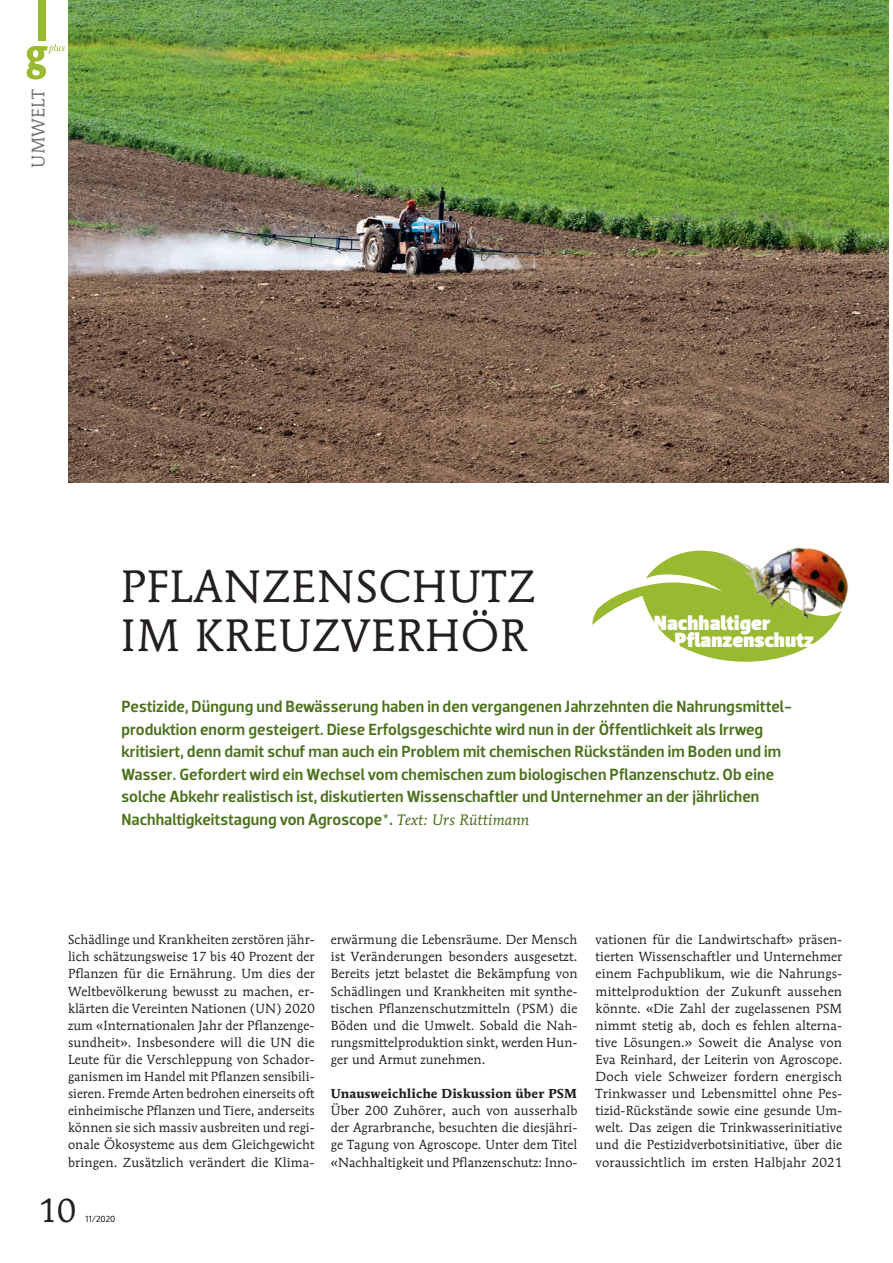
<style>
.page{position:relative;width:893px;height:1263px;background:#fff}
.page>*{position:absolute;margin:0;border:0;box-sizing:border-box;transform-origin:0 0}
.t1{font:45px/49.5px "Mendoza Roman";letter-spacing:.02em;color:#231f20}
.t2{font:33px "Mendoza Roman";color:#231f20}
.t3{font:900 21px/17.2px "Dobra";color:#fff}
.t4{font:18px "Mendoza Roman";letter-spacing:.005em;color:#6f7073}
.t5{font:500 16.5px/22.5px "Dobra";letter-spacing:.005em;color:#4b711c}
.t6{font:13.05px/17.1px "Mendoza Roman";letter-spacing:.005em;color:#231f20;text-align:justify}
.t7{font:700 12.9px "Mendoza Roman";letter-spacing:.005em;color:#231f20}
.t8{font:9px "Dobra";color:#231f20}
.s1{font-family:"Mendoza Roman";font-weight:400;font-style:italic;font-size:15px}
</style>
<div class="page">
<div style="left:38px;top:0;width:8px;height:40px;background:#99b930"></div>
<svg style="left:27px;top:44px;width:38px;height:36px"></svg>
<img style="left:68px;top:0;width:821px;height:482px">
<svg style="left:592px;top:551px;width:200px;height:111px"></svg>
<img style="left:693px;top:547px;width:156px;height:107px">
<h3 class="t4" style="left:27px;top:168px;width:80px;rotate:-90deg">UMWELT</h3>
<h1 class="t1" style="left:121px;top:561px;width:416px">PFLANZENSCHUTZ<br>IM KREUZVERHÖR</h1>
<h3 class="t3" style="left:675px;top:614px;width:141px;text-indent:-21px">Nachhaltiger<br>Pflanzenschutz</h3>
<p class="t5" style="left:121px;top:696px;width:672px">Pestizide, Düngung und Bewässerung haben in den vergangenen Jahrzehnten die Nahrungsmittel&shy;produktion enorm gesteigert. Diese Erfolgsgeschichte wird nun in der Öffentlichkeit als Irrweg kritisiert, denn damit schuf man auch ein Problem mit chemischen Rückständen im Boden und im Wasser. Gefordert wird ein Wechsel vom chemischen zum biologischen Pflanzenschutz. Ob eine solche Abkehr realistisch ist, diskutierten Wissenschaftler und Unternehmer an der jährlichen Nachhaltigkeitstagung von Agroscope*. <span class="s1">Text: Urs Rüttimann</span></p>
<p class="t6" style="left:68px;top:931px;width:248px">Schädlinge und Krankheiten zerstören jähr&shy;lich schätzungsweise 17 bis 40 Prozent der Pflanzen für die Ernährung. Um dies der Weltbevölkerung bewusst zu machen, er&shy;klärten die Vereinten Nationen (UN) 2020 zum «Internationalen Jahr der Pflanzenge&shy;sundheit». Insbesondere will die UN die Leute für die Verschleppung von Schador&shy;ganismen im Handel mit Pflanzen sensibili&shy;sieren. Fremde Arten bedrohen einerseits oft einheimische Pflanzen und Tiere, anderseits können sie sich massiv ausbreiten und regi&shy;onale Ökosysteme aus dem Gleichgewicht bringen. Zusätzlich verändert die Klima-</p>
<p class="t6" style="left:331px;top:931px;width:248px">erwärmung die Lebensräume. Der Mensch ist Veränderungen besonders ausgesetzt.<br>Bereits jetzt belastet die Bekämpfung von Schädlingen und Krankheiten mit synthe&shy;tischen Pflanzenschutzmitteln (PSM) die Böden und die Umwelt. Sobald die Nah&shy;rungsmittelproduktion sinkt, werden Hun&shy;ger und Armut zunehmen.</p>
<p class="t7" style="left:331px;top:1085px;width:248px">Unausweichliche Diskussion über PSM</p>
<p class="t6" style="left:331px;top:1102px;width:248px">Über 200 Zuhörer, auch von ausserhalb der Agrarbranche, besuchten die diesjähri&shy;ge Tagung von Agroscope. Unter dem Titel «Nachhaltigkeit und Pflanzenschutz: Inno-</p>
<p class="t6" style="left:596px;top:931px;width:248px">vationen für die Landwirtschaft» präsen&shy;tierten Wissenschaftler und Unternehmer einem Fachpublikum, wie die Nahrungs&shy;mittelproduktion der Zukunft aussehen könnte. «Die Zahl der zugelassenen PSM nimmt stetig ab, doch es fehlen alterna&shy;tive Lösungen.» Soweit die Analyse von Eva Reinhard, der Leiterin von Agroscope.<br>Doch viele Schweizer fordern energisch Trinkwasser und Lebensmittel ohne Pes&shy;tizid-Rückstände sowie eine gesunde Um&shy;welt. Das zeigen die Trinkwasserinitiative und die Pestizidverbotsinitiative, über die voraussichtlich im ersten Halbjahr 2021</p>
<h2 class="t2" style="left:38px;top:1190px;width:39px">10</h2>
<p class="t8" style="left:86px;top:1213px;width:31px">11/2020</p>
</div>
